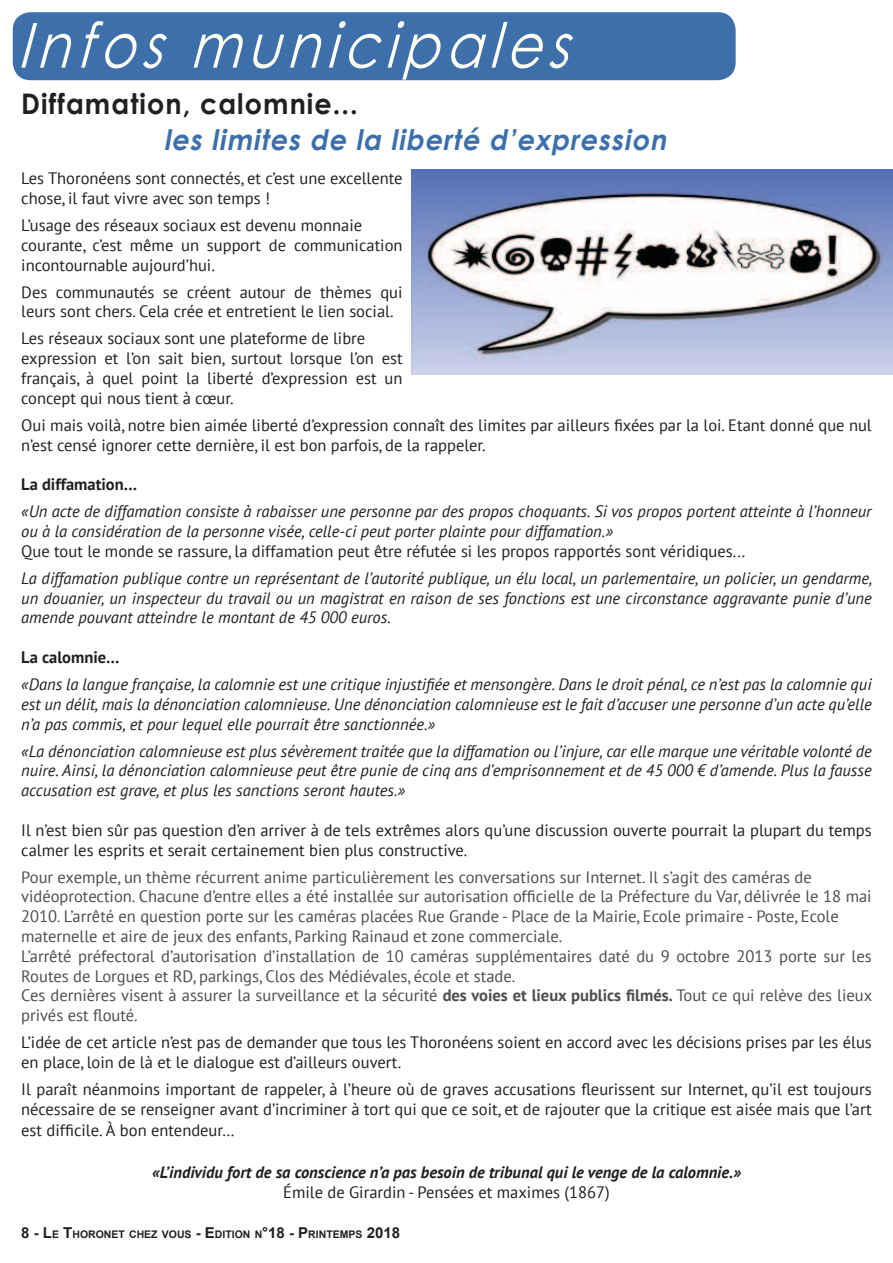
<style>
.page{position:relative;width:893px;height:1263px;background:#fff}
.page>*{position:absolute;margin:0;border:0;box-sizing:border-box;transform-origin:0 0}
.t1{font:italic 62.1px "Century Gothic";color:#fffef3;scale:.87 1}
.t2{font:italic 700 28.35px "Century Gothic";color:#3d70ab;scale:.95 1}
.t3{font:700 28.35px "Century Gothic";letter-spacing:.04em;color:#231f20;scale:.95 1}
.t4{font:16.5px/19.8px "PT Sans";color:#231f20}
.t5{font:italic 16.5px/19.8px "PT Sans";color:#231f20;text-align:justify}
.t6{font:16.5px/19.8px "PT Sans";color:#4d4d4f}
.t7{font:italic 700 16.5px "PT Sans";color:#231f20}
.t8{font:700 16.5px "PT Sans";color:#231f20}
.t9{font:700 10.5px "Arial";color:#231f20}
.s1{font-weight:700}
.s2{font-size:15px}
</style>
<div class="page">
<div style="left:13px;top:12px;width:723px;height:68px;background:#3d70ab;border-radius:18px"></div>
<img style="left:411px;top:169px;width:482px;height:206px">
<h1 class="t1" style="left:17px;top:7px;width:657px">Infos municipales</h1>
<h2 class="t3" style="left:21px;top:86px;width:356px">Diffamation, calomnie...</h2>
<h2 class="t2" style="left:164px;top:122px;width:537px">les limites de la liberté d’expression</h2>
<p class="t4" style="left:21px;top:168px;width:383px">Les Thoronéens sont connectés, et c’est une excellente chose, il faut vivre avec son temps !</p>
<p class="t4" style="left:21px;top:215px;width:383px">L’usage des réseaux sociaux est devenu monnaie courante, c’est même un support de communication incontournable aujourd’hui.</p>
<p class="t4" style="left:21px;top:282px;width:383px">Des communautés se créent autour de thèmes qui leurs sont chers. Cela crée et entretient le lien social.</p>
<p class="t4" style="left:21px;top:328px;width:383px">Les réseaux sociaux sont une plateforme de libre expression et l’on sait bien, surtout lorsque l’on est français, à quel point la liberté d’expression est un concept qui nous tient à cœur.</p>
<p class="t4" style="left:21px;top:415px;width:852px">Oui mais voilà, notre bien aimée liberté d’expression connaît des limites par ailleurs fixées par la loi. Etant donné que nul n’est censé ignorer cette dernière, il est bon parfois, de la rappeler.</p>
<p class="t8" style="left:21px;top:473px;width:117px">La diffamation…</p>
<p class="t5" style="left:21px;top:501px;width:852px">«Un acte de diffamation consiste à rabaisser une personne par des propos choquants. Si vos propos portent atteinte à l’honneur ou à la considération de la personne visée, celle-ci peut porter plainte pour diffamation.»</p>
<p class="t4" style="left:21px;top:541px;width:726px">Que tout le monde se rassure, la diffamation peut être réfutée si les propos rapportés sont véridiques...</p>
<p class="t5" style="left:21px;top:568px;width:852px">La diffamation publique contre un représentant de l’autorité publique, un élu local, un parlementaire, un policier, un gendarme, un douanier, un inspecteur du travail ou un magistrat en raison de ses fonctions est une circonstance aggravante punie d’une amende pouvant atteindre le montant de 45 000 euros.</p>
<p class="t8" style="left:21px;top:646px;width:100px">La calomnie…</p>
<p class="t5" style="left:21px;top:674px;width:852px">«Dans la langue française, la calomnie est une critique injustifiée et mensongère. Dans le droit pénal, ce n’est pas la calomnie qui est un délit, mais la dénonciation calomnieuse. Une dénonciation calomnieuse est le fait d’accuser une personne d’un acte qu’elle n’a pas commis, et pour lequel elle pourrait être sanctionnée.»</p>
<p class="t5" style="left:21px;top:740px;width:852px">«La dénonciation calomnieuse est plus sévèrement traitée que la diffamation ou l’injure, car elle marque une véritable volonté de nuire. Ainsi, la dénonciation calomnieuse peut être punie de cinq ans d’emprisonnement et de 45 000 € d’amende. Plus la fausse accusation est grave, et plus les sanctions seront hautes.»</p>
<p class="t4" style="left:21px;top:820px;width:852px">Il n’est bien sûr pas question d’en arriver à de tels extrêmes alors qu’une discussion ouverte pourrait la plupart du temps calmer les esprits et serait certainement bien plus constructive.</p>
<p class="t6" style="left:21px;top:866px;width:852px">Pour exemple, un thème récurrent anime particulièrement les conversations sur Internet. Il s’agit des caméras de vidéoprotection. Chacune d’entre elles a été installée sur autorisation officielle de la Préfecture du Var, délivrée le 18 mai 2010. L’arrêté en question porte sur les caméras placées Rue Grande - Place de la Mairie, Ecole primaire - Poste, Ecole maternelle et aire de jeux des enfants, Parking Rainaud et zone commerciale.<br>L’arrêté préfectoral d’autorisation d’installation de 10 caméras supplémentaires daté du 9 octobre 2013 porte sur les Routes de Lorgues et RD, parkings, Clos des Médiévales, école et stade.<br>Ces dernières visent à assurer la surveillance et la sécurité <span class="s1">des voies et lieux publics filmés.</span> Tout ce qui relève des lieux privés est flouté.</p>
<p class="t4" style="left:21px;top:1032px;width:852px">L’idée de cet article n’est pas de demander que tous les Thoronéens soient en accord avec les décisions prises par les élus en place, loin de là et le dialogue est d’ailleurs ouvert.</p>
<p class="t4" style="left:21px;top:1079px;width:852px">Il paraît néanmoins important de rappeler, à l’heure où de graves accusations fleurissent sur Internet, qu’il est toujours nécessaire de se renseigner avant d’incriminer à tort qui que ce soit, et de rajouter que la critique est aisée mais que l’art</p>
<p class="t4" style="left:21px;top:1120px;width:215px">est difficile. à bon entendeur…</p>
<p class="t7" style="left:152px;top:1161px;width:590px">«L’individu fort de sa conscience n’a pas besoin de tribunal qui le venge de la calomnie.»</p>
<p class="t4" style="left:283px;top:1181px;width:328px">Émile de Girardin - Pensées et maximes (1867)</p>
<p class="t9" style="left:21px;top:1227px;width:380px"><span class="s2">8 - L</span>E <span class="s2">T</span>HORONET CHEZ VOUS <span class="s2">- E</span>DITION N<span class="s2">°18 - P</span>RINTEMPS <span class="s2">2018</span></p>
</div>
